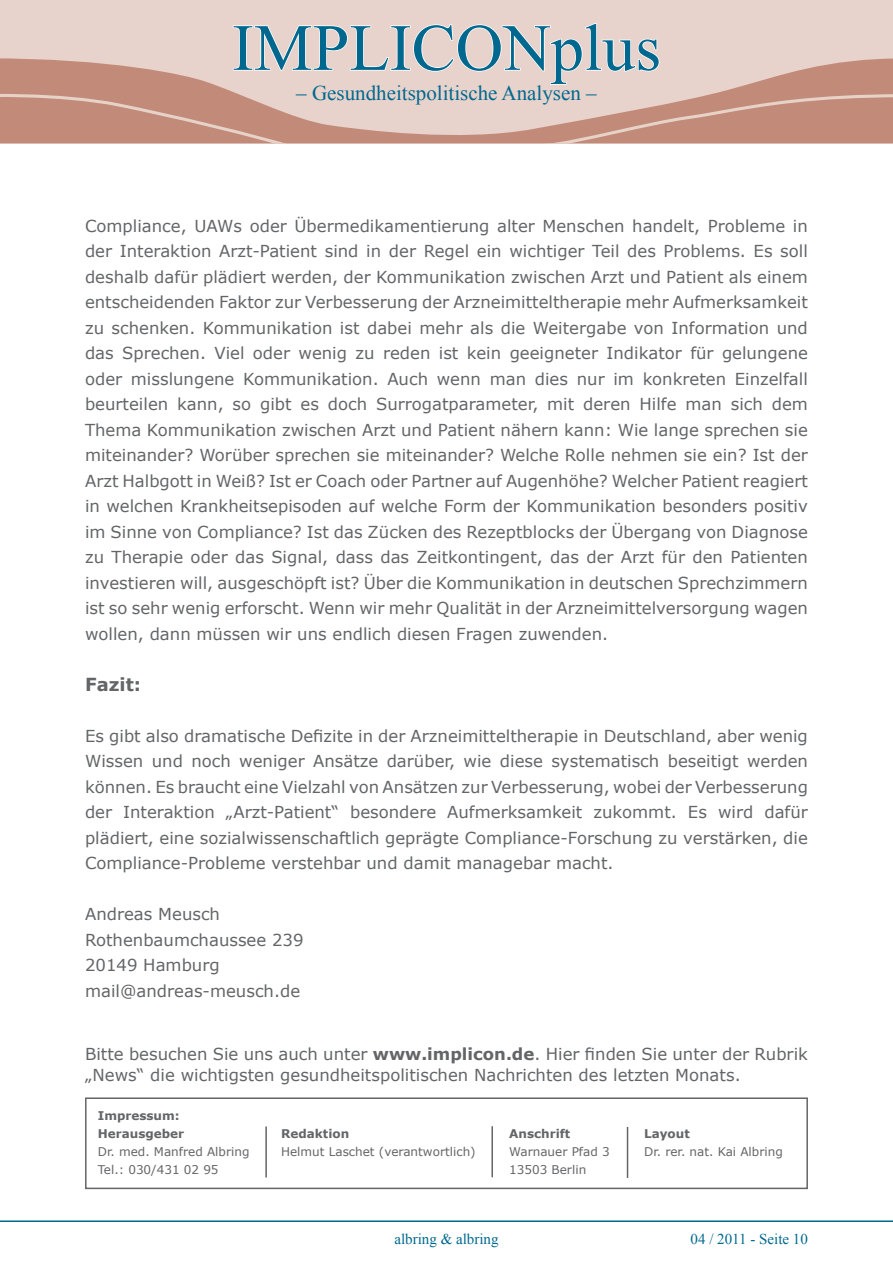
<style>
.page{position:relative;width:893px;height:1263px;background:#fff}
.page>*{position:absolute;margin:0;border:0;box-sizing:border-box;transform-origin:0 0}
.t1{font:66px "Times New Roman";color:#00688e}
.t2{font:21px "Times New Roman";color:#00688e}
.t3{font:700 18px "Verdana";color:#646567}
.t4{font:16.5px/25.5px "Verdana";color:#646567;text-align:justify}
.t5{font:15px "Times New Roman";color:#00688e}
.t6{font:12px/18px "Verdana";color:#646567}
.t7{font:700 12px/18px "Verdana";color:#646567}
.s1{font-weight:700}
</style>
<div class="page">
<div style="left:0;top:0;width:893px;height:143px;background:#e8d2cc"></div>
<svg style="left:0;top:58px;width:893px;height:35px"></svg>
<svg style="left:0;top:93px;width:893px;height:51px;fill:#c28a79"></svg>
<svg style="left:232px;top:23px;width:428px;height:62px"></svg>
<hr style="left:0;top:1220px;width:893px;height:2px;background:#00688e">
<div style="left:85px;top:1097px;width:723px;height:92px;border:2px solid #646567"></div>
<hr style="left:265px;top:1126px;width:2px;height:51px;background:#646567">
<hr style="left:491px;top:1126px;width:2px;height:51px;background:#646567">
<hr style="left:627px;top:1127px;width:1px;height:51px;background:#646567">
<h1 class="t1" style="left:232px;top:3px;width:430px">IMPLICONplus</h1>
<p class="t2" style="left:296px;top:79px;width:302px">– Gesundheitspolitische Analysen –</p>
<p class="t4" style="left:85px;top:212px;width:724px">Compliance, UAWs oder Übermedikamentierung alter Menschen handelt, Probleme in der Interaktion Arzt-Patient sind in der Regel ein wichtiger Teil des Problems. Es soll deshalb dafür plädiert werden, der Kommunikation zwischen Arzt und Patient als einem entscheidenden Faktor zur Verbesserung der Arzneimitteltherapie mehr Aufmerksamkeit zu schenken. Kommunikation ist dabei mehr als die Weitergabe von Information und das Sprechen. Viel oder wenig zu reden ist kein geeigneter Indikator für gelungene oder misslungene Kommunikation. Auch wenn man dies nur im konkreten Einzelfall beurteilen kann, so gibt es doch Surrogatparameter, mit deren Hilfe man sich dem Thema Kommunikation zwischen Arzt und Patient nähern kann: Wie lange sprechen sie miteinander? Worüber sprechen sie miteinander? Welche Rolle nehmen sie ein? Ist der Arzt Halbgott in Weiß? Ist er Coach oder Partner auf Augenhöhe? Welcher Patient reagiert in welchen Krankheitsepisoden auf welche Form der Kommunikation besonders positiv im Sinne von Compliance? Ist das Zücken des Rezeptblocks der Übergang von Diagnose zu Therapie oder das Signal, dass das Zeitkontingent, das der Arzt für den Patienten investieren will, ausgeschöpft ist? Über die Kommunikation in deutschen Sprechzimmern ist so sehr wenig erforscht. Wenn wir mehr Qualität in der Arzneimittelversorgung wagen wollen, dann müssen wir uns endlich diesen Fragen zuwenden.</p>
<p class="t3" style="left:85px;top:673px;width:58px">Fazit:</p>
<p class="t4" style="left:85px;top:722px;width:724px">Es gibt also dramatische Defizite in der Arzneimitteltherapie in Deutschland, aber wenig Wissen und noch weniger Ansätze darüber, wie diese systematisch beseitigt werden können. Es braucht eine Vielzahl von Ansätzen zur Verbesserung, wobei der Verbesserung der Interaktion „Arzt-Patient“ besondere Aufmerksamkeit zukommt. Es wird dafür plädiert, eine sozialwissenschaftlich geprägte Compliance-Forschung zu verstärken, die Compliance-Probleme verstehbar und damit managebar macht.</p>
<p class="t4" style="left:85px;top:901px;width:220px;text-align:left">Andreas Meusch<br>Rothenbaumchaussee 239<br>20149 Hamburg mail@andreas-meusch.de</p>
<p class="t4" style="left:85px;top:1043px;width:724px;line-height:21px">Bitte besuchen Sie uns auch unter <span class="s1">www.implicon.de</span>. Hier finden Sie unter der Rubrik „News“ die wichtigsten gesundheitspolitischen Nachrichten des letzten Monats.</p>
<p class="t7" style="left:98px;top:1106px;width:88px">Impressum:<br>Herausgeber</p>
<p class="t6" style="left:98px;top:1142px;width:153px">Dr. med. Manfred Albring<br>Tel.: 030/431 02 95</p>
<p class="t7" style="left:281px;top:1124px;width:70px">Redaktion</p>
<p class="t6" style="left:281px;top:1142px;width:196px">Helmut Laschet (verantwortlich)</p>
<p class="t7" style="left:509px;top:1124px;width:63px">Anschrift</p>
<p class="t6" style="left:509px;top:1142px;width:102px">Warnauer Pfad 3<br>13503 Berlin</p>
<p class="t7" style="left:644px;top:1124px;width:47px">Layout</p>
<p class="t6" style="left:644px;top:1142px;width:140px">Dr. rer. nat. Kai Albring</p>
<p class="t5" style="left:394px;top:1228px;width:106px">albring &amp; albring</p>
<p class="t5" style="left:691px;top:1228px;width:119px">04 / 2011 - Seite 10</p>
</div>
